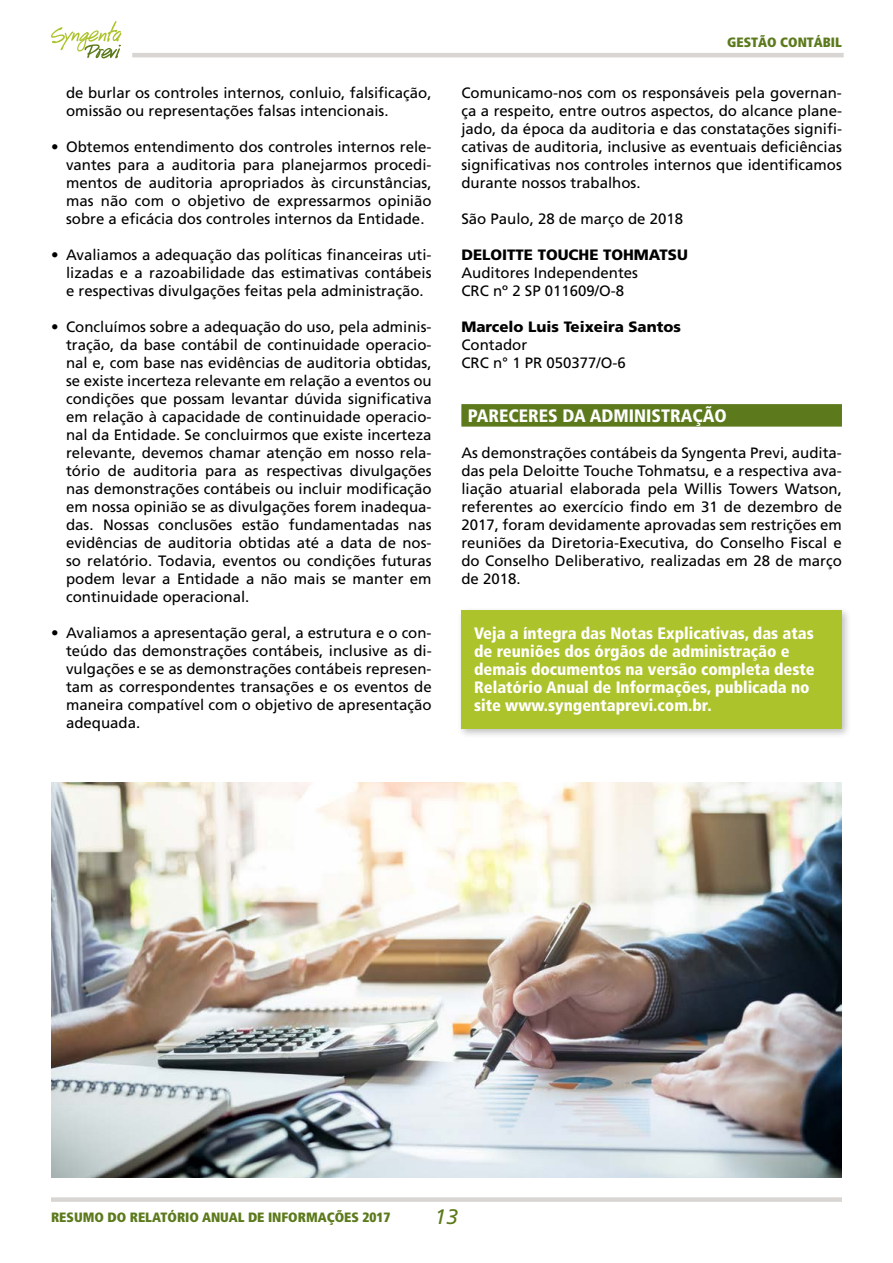
<style>
.page{position:relative;width:893px;height:1263px;background:#fff}
.page>*{position:absolute;margin:0;border:0;box-sizing:border-box;transform-origin:0 0}
.t1{font:italic 21px "Frutiger";color:#5c7a1c}
.t2{font:900 condensed 18px "Frutiger";color:#fff}
.t3{font:900 condensed 16.5px/18px "Frutiger";color:#fff}
.t4{font:15px/18px "Frutiger";color:#000;text-align:justify}
.t5{font:900 15px "Frutiger";color:#000}
.t6{font:900 condensed 13.5px "Frutiger";color:#5c7a1c}
</style>
<div class="page">
<div style="left:51px;top:1197px;width:791px;height:5px;background:#d9d5d2"></div>
<hr style="left:132px;top:53px;width:712px;height:4px;background:#d9d5d2">
<svg style="left:51px;top:21px;width:70px;height:37px"></svg>
<div style="left:461px;top:404px;width:381px;height:23px;background:#5c7a1c"></div>
<div style="left:457px;top:606px;width:395px;height:133px;background:#000;opacity:.25"></div>
<div style="left:461px;top:610px;width:381px;height:118px;background:#adc32b"></div>
<img style="left:51px;top:782px;width:791px;height:396px">
<p class="t4" style="left:66px;top:84px;width:367px">de burlar os controles internos, conluio, falsificação, omissão ou representações falsas intencionais.</p>
<p class="t4" style="left:66px;top:138px;width:367px;text-indent:-15px">• Obtemos entendimento dos controles internos rele&shy;vantes para a auditoria para planejarmos procedi&shy;mentos de auditoria apropriados às circunstâncias, mas não com o objetivo de expressarmos opinião sobre a eficácia dos controles internos da Entidade.</p>
<p class="t4" style="left:66px;top:246px;width:367px;text-indent:-15px">• Avaliamos a adequação das políticas financeiras uti&shy;lizadas e a razoabilidade das estimativas contábeis e respectivas divulgações feitas pela administração.</p>
<p class="t4" style="left:66px;top:318px;width:367px;text-indent:-15px">• Concluímos sobre a adequação do uso, pela adminis&shy;tração, da base contábil de continuidade operacio&shy;nal e, com base nas evidências de auditoria obtidas, se existe incerteza relevante em relação a eventos ou condições que possam levantar dúvida significativa em relação à capacidade de continuidade operacio&shy;nal da Entidade. Se concluirmos que existe incerteza relevante, devemos chamar atenção em nosso rela&shy;tório de auditoria para as respectivas divulgações nas demonstrações contábeis ou incluir modificação em nossa opinião se as divulgações forem inadequa&shy;das. Nossas conclusões estão fundamentadas nas evidências de auditoria obtidas até a data de nos&shy;so relatório. Todavia, eventos ou condições futuras podem levar a Entidade a não mais se manter em continuidade operacional.</p>
<p class="t4" style="left:66px;top:624px;width:367px;text-indent:-15px">• Avaliamos a apresentação geral, a estrutura e o con&shy;teúdo das demonstrações contábeis, inclusive as di&shy;vulgações e se as demonstrações contábeis represen&shy;tam as correspondentes transações e os eventos de maneira compatível com o objetivo de apresentação adequada.</p>
<p class="t6" style="left:727px;top:34px;width:116px">GESTÃO CONTÁBIL</p>
<p class="t4" style="left:461px;top:84px;width:382px">Comunicamo-nos com os responsáveis pela governan&shy;ça a respeito, entre outros aspectos, do alcance plane&shy;jado, da época da auditoria e das constatações signifi&shy;cativas de auditoria, inclusive as eventuais deficiências significativas nos controles internos que identificamos durante nossos trabalhos.</p>
<p class="t4" style="left:461px;top:210px;width:223px">São Paulo, 28 de março de 2018</p>
<p class="t5" style="left:461px;top:246px;width:228px">Deloitte Touche Tohmatsu</p>
<p class="t4" style="left:461px;top:264px;width:178px">Auditores Independentes<br>CRC nº 2 SP 011609/O-8</p>
<p class="t5" style="left:461px;top:318px;width:221px">Marcelo Luis Teixeira Santos</p>
<p class="t4" style="left:461px;top:336px;width:166px">Contador<br>CRC n° 1 PR 050377/O-6</p>
<p class="t2" style="left:468px;top:405px;width:261px">PARECERES DA ADMINISTRAÇÃO</p>
<p class="t4" style="left:461px;top:444px;width:382px">As demonstrações contábeis da Syngenta Previ, audita&shy;das pela Deloitte Touche Tohmatsu, e a respectiva ava&shy;liação atuarial elaborada pela Willis Towers Watson, referentes ao exercício findo em 31 de dezembro de 2017, foram devidamente aprovadas sem restrições em reuniões da Diretoria-Executiva, do Conselho Fiscal e do Conselho Deliberativo, realizadas em 28 de março de 2018.</p>
<p class="t3" style="left:474px;top:625px;width:342px">Veja a íntegra das Notas Explicativas, das atas de reuniões dos órgãos de administração e demais documentos na versão completa deste Relatório Anual de Informações, publicada no site www.syngentaprevi.com.br.</p>
<p class="t6" style="left:51px;top:1209px;width:341px">RESUMO DO RELATÓRIO ANUAL DE IN FORMAÇÕES 2017</p>
<h1 class="t1" style="left:435px;top:1205px;width:25px">13</h1>
</div>
